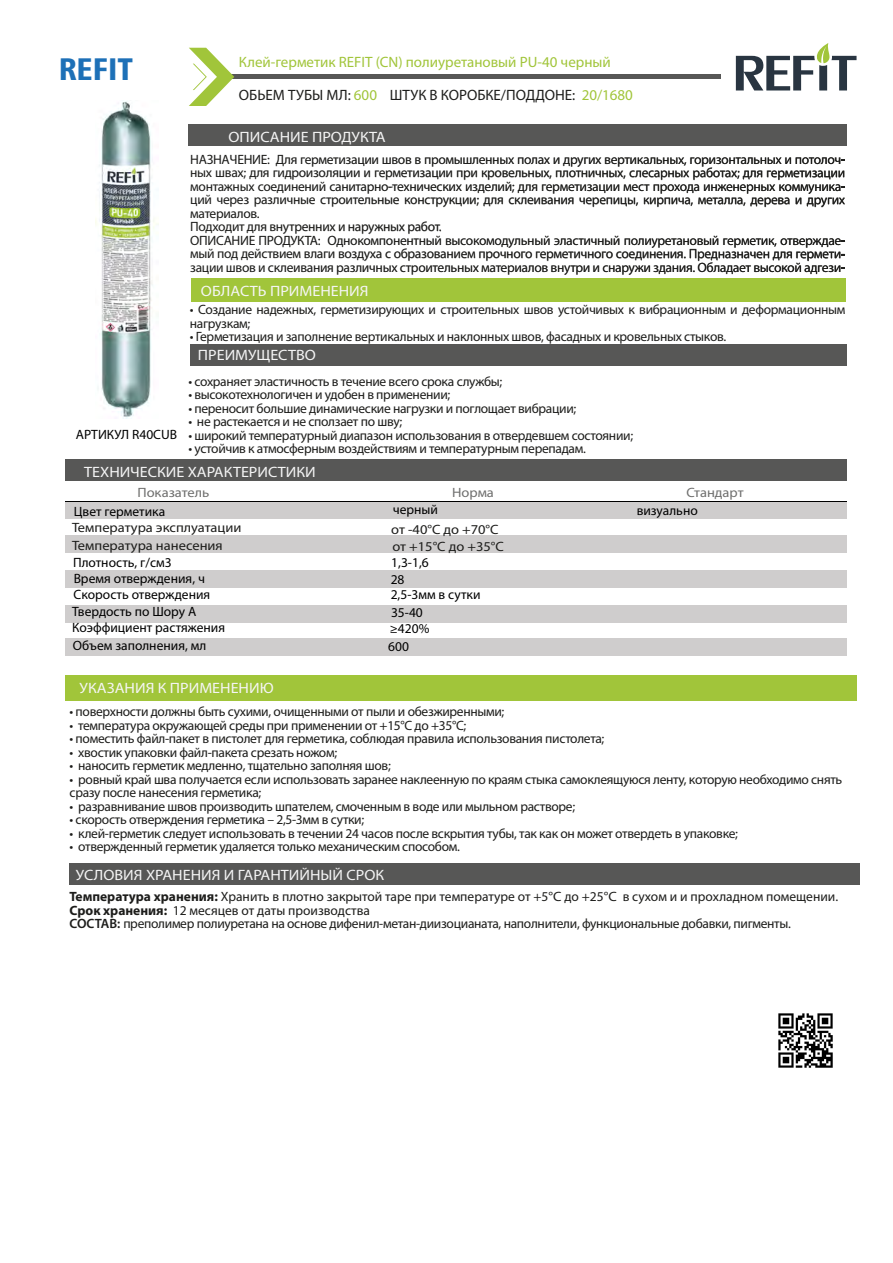
<style>
.page{position:relative;width:893px;height:1263px;background:#fff}
.page>*{position:absolute;margin:0;border:0;box-sizing:border-box;transform-origin:0 0}
.t1{font:31.5px "Humanist 777 BT Black Condensed B";color:#1d70b7}
.t2{font:15px "Myriad Pro";color:#f5f5f5;scale:1.07 1}
.t3{font:15px "Myriad Pro";color:#a1c53a}
.t4{font:15px "Myriad Pro";color:#1d1d1b}
.t5{font:13.5px/13.5px "Myriad Pro";letter-spacing:-.025em;color:#1d1d1b}
.t6{font:13.5px/16.2px "Myriad Pro";color:#000}
.t7{font:13.5px/18.1px "Myriad Pro";color:#1d1d1b;scale:1.07 1}
.t8{font:13.5px "Myriad Pro";color:#6f6f6e;scale:1.07 1}
.s1{color:#a1c53a}
.s2{font-weight:700}
.s3{font-weight:600}
</style>
<div class="page">
<div style="left:66px;top:675px;width:790px;height:25px;background:#a1c53a"></div>
<hr style="left:217px;top:75px;width:504px;height:4px;background:#575756">
<svg style="left:189px;top:48px;width:45px;height:58px"></svg>
<div style="left:66px;top:460px;width:781px;height:21px;background:#575756"></div>
<div style="left:66px;top:501px;width:781px;height:17px;background:#cfcdcd"></div>
<hr style="left:66px;top:501px;width:781px;height:1px;background:#000">
<div style="left:70px;top:863px;width:790px;height:21px;background:#575756"></div>
<div style="left:66px;top:536px;width:781px;height:17px;background:#cfcdcd"></div>
<div style="left:66px;top:570px;width:781px;height:17px;background:#cfcdcd"></div>
<div style="left:66px;top:605px;width:781px;height:17px;background:#cfcdcd"></div>
<div style="left:66px;top:639px;width:781px;height:17px;background:#cfcdcd"></div>
<div style="left:188px;top:125px;width:659px;height:21px;background:#575756"></div>
<svg style="left:215px;top:155px;width:630px;height:120px"></svg>
<div style="left:191px;top:278px;width:654px;height:23px;background:#a1c53a"></div>
<div style="left:190px;top:345px;width:657px;height:21px;background:#575756"></div>
<svg style="left:736px;top:43px;width:120px;height:47px"></svg>
<img style="left:778px;top:1013px;width:55px;height:55px">
<img style="left:96px;top:100px;width:63px;height:319px">
<h1 class="t1" style="left:59px;top:48px;width:76px">REFIT</h1>
<p class="t6" style="left:76px;top:427px;width:103px">АРТИКУЛ R40CUB</p>
<p class="t3" style="left:239px;top:52px;width:373px">Клей-герметик REFIT (CN) полиуретановый PU-40 черный</p>
<p class="t4" style="left:239px;top:86px;width:396px">ОБЬЕМ ТУБЫ МЛ: <span class="s1">600</span> ШТУК В КОРОБКЕ/ПОДДОНЕ: <span class="s1">20/1680</span></p>
<p class="t2" style="left:229px;top:128px;width:148px">ОПИСАНИЕ ПРОДУКТА</p>
<p class="t5" style="left:190px;top:152px;width:656px">НАЗНАЧЕНИЕ: Для герметизации швов в промышленных полах и других вертикальных, горизонтальных и потолоч&shy;ных швах; для гидроизоляции и герметизации при кровельных, плотничных, слесарных работах; для герметизации монтажных соединений санитарно-технических изделий; для герметизации мест прохода инженерных коммуника&shy;ций через различные строительные конструкции; для склеивания черепицы, кирпича, металла, дерева и других материалов.<br>Подходит для внутренних и наружных работ.<br>ОПИСАНИЕ ПРОДУКТА: Однокомпонентный высокомодульный эластичный полиуретановый герметик, отверждае&shy;мый под действием влаги воздуха с образованием прочного герметичного соединения. Предназначен для гермети&shy;зации швов и склеивания различных строительных материалов внутри и снаружи здания. Обладает высокой адгези-</p>
<p class="t2" style="left:201px;top:282px;width:158px">ОБЛАСТЬ ПРИМЕНЕНИЯ</p>
<p class="t5" style="left:190px;top:303px;width:657px">• Создание надежных, герметизирующих и строительных швов устойчивых к вибрационным и деформационным нагрузкам;</p>
<p class="t5" style="left:190px;top:330px;width:538px">• Герметизация и заполнение вертикальных и наклонных швов, фасадных и кровельных стыков.</p>
<p class="t2" style="left:198px;top:346px;width:112px">ПРЕИМУЩЕСТВО</p>
<p class="t5" style="left:188px;top:374px;width:315px">• сохраняет эластичность в течение всего срока службы;</p>
<p class="t5" style="left:188px;top:388px;width:263px">• высокотехнологичен и удобен в применении;</p>
<p class="t5" style="left:188px;top:401px;width:390px">• переносит большие динамические нагрузки и поглощает вибрации;</p>
<p class="t5" style="left:188px;top:415px;width:215px">• не растекается и не сползает по шву;</p>
<p class="t5" style="left:188px;top:428px;width:446px">• широкий температурный диапазон использования в отвердевшем состоянии;</p>
<p class="t5" style="left:188px;top:442px;width:399px">• устойчив к атмосферным воздействиям и температурным перепадам.</p>
<p class="t2" style="left:84px;top:463px;width:218px">ТЕХНИЧЕСКИЕ ХАРАКТЕРИСТИКИ</p>
<p class="t8" style="left:452px;top:484px;width:41px">Норма</p>
<p class="t8" style="left:686px;top:484px;width:55px">Стандарт</p>
<p class="t7" style="left:391px;top:521px;width:107px;line-height:17.1px">от -40°C до +70°C от +15°C до +35°C</p>
<p class="t8" style="left:137px;top:484px;width:69px">Показатель</p>
<p class="t7" style="left:72px;top:518px;width:160px">Температура эксплуатации<br>Температура нанесения</p>
<p class="t6" style="left:74px;top:503px;width:93px">Цвет герметика</p>
<p class="t6" style="left:393px;top:502px;width:47px">черный</p>
<p class="t6" style="left:637px;top:502px;width:63px">визуально</p>
<p class="t6" style="left:73px;top:554px;width:100px">Плотность, г/см3</p>
<p class="t6" style="left:391px;top:554px;width:39px">1,3-1,6</p>
<p class="t6" style="left:74px;top:570px;width:133px">Время отверждения, ч</p>
<p class="t6" style="left:391px;top:571px;width:15px">28</p>
<p class="t6" style="left:72px;top:603px;width:155px">Твердость по Шору А<br>Коэффициент растяжения</p>
<p class="t6" style="left:74px;top:586px;width:138px">Скорость отверждения</p>
<p class="t6" style="left:391px;top:586px;width:91px">2,5-3мм в сутки</p>
<p class="t6" style="left:391px;top:604px;width:33px">35-40</p>
<p class="t6" style="left:390px;top:620px;width:41px">≥420%</p>
<p class="t6" style="left:73px;top:637px;width:135px">Объем заполнения, мл</p>
<p class="t6" style="left:388px;top:638px;width:22px">600</p>
<p class="t2" style="left:80px;top:679px;width:183px">УКАЗАНИЯ К ПРИМЕНЕНИЮ</p>
<p class="t5" style="left:70px;top:705px;width:436px">• поверхности должны быть сухими, очищенными от пыли и обезжиренными;</p>
<p class="t5" style="left:70px;top:718px;width:398px">• температура окружающей среды при применении от +15°С до +35°С;</p>
<p class="t5" style="left:70px;top:732px;width:536px">• поместить файл-пакет в пистолет для герметика, соблюдая правила использования пистолета;</p>
<p class="t5" style="left:70px;top:745px;width:269px">• хвостик упаковки файл-пакета срезать ножом;</p>
<p class="t5" style="left:70px;top:759px;width:323px">• наносить герметик медленно, тщательно заполняя шов;</p>
<p class="t5" style="left:70px;top:772px;width:774px">• ровный край шва получается если использовать заранее наклеенную по краям стыка самоклеящуюся ленту, которую необходимо снять сразу после нанесения герметика;</p>
<p class="t5" style="left:70px;top:799px;width:507px">• разравнивание швов производить шпателем, смоченным в воде или мыльном растворе;</p>
<p class="t5" style="left:70px;top:813px;width:296px">• скорость отверждения герметика – 2,5-3мм в сутки;</p>
<p class="t5" style="left:70px;top:826px;width:670px">• клей-герметик следует использовать в течении 24 часов после вскрытия тубы, так как он может отвердеть в упаковке;</p>
<p class="t5" style="left:70px;top:840px;width:392px">• отвержденный герметик удаляется только механическим способом.</p>
<p class="t5" style="left:69px;top:890px;width:770px"><span class="s2">Температура хранения:</span> Хранить в плотно закрытой таре при температуре от +5°C до +25°C в сухом и и прохладном помещении.<br><span class="s2">Срок хранения:</span> 12 месяцев от даты производства<br><span class="s3">СОСТАВ:</span> преполимер полиуретана на основе дифенил-метан-диизоцианата, наполнители, функциональные добавки, пигменты.</p>
<p class="t2" style="left:76px;top:865px;width:290px">УСЛОВИЯ ХРАНЕНИЯ И ГАРАНТИЙНЫЙ СРОК</p>
</div>
